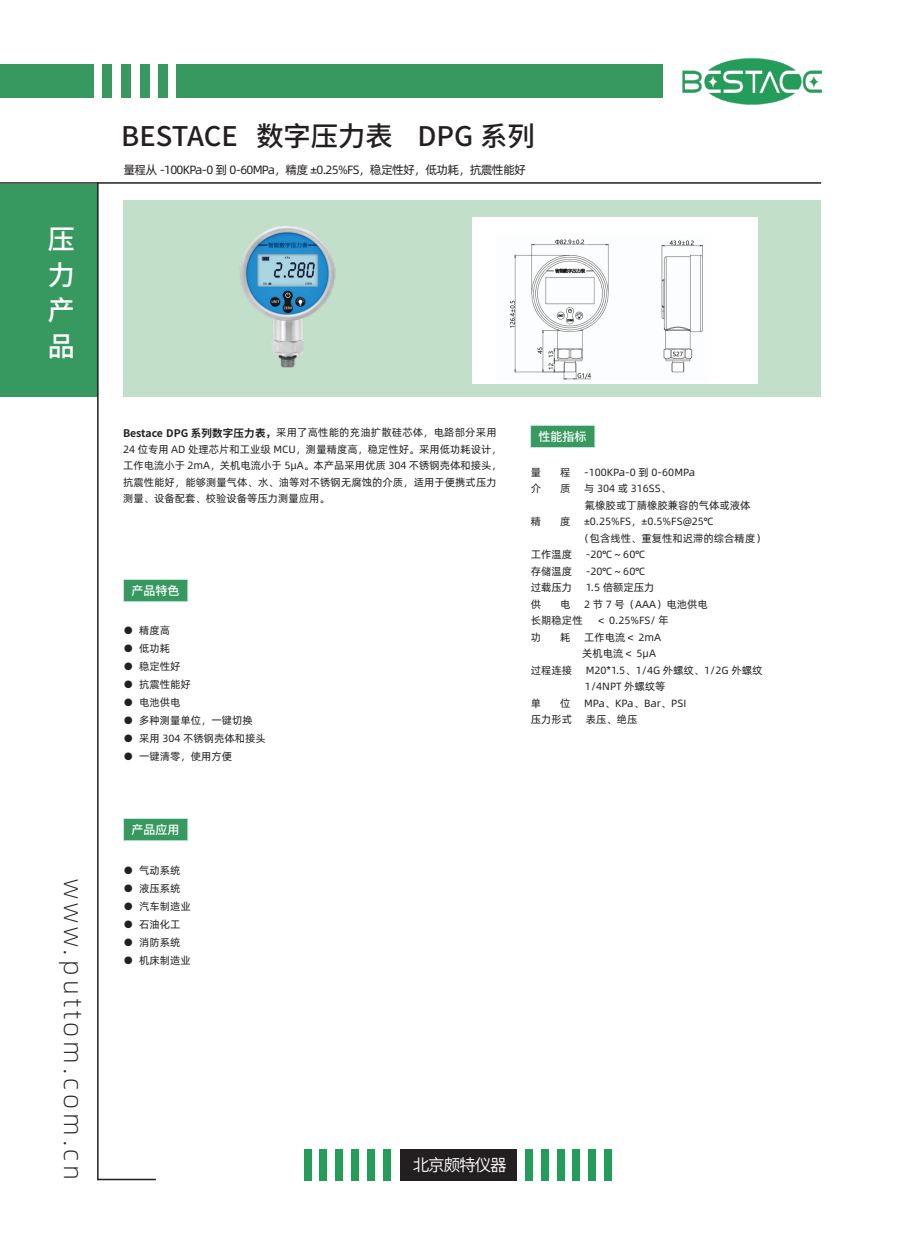
<style>
.page{position:relative;width:919px;height:1238px;background:#fff}
.page>*{position:absolute;margin:0;border:0;box-sizing:border-box;transform-origin:0 0}
.t1{font:500 27px "Source Han Sans SC";color:#231f20}
.t2{font:500 27px/35.4px "Source Han Sans SC";color:#fff;text-align:justify}
.t3{font:25.5px "Alibaba Pu Hui Ti L";letter-spacing:.16em;color:#231f20}
.t4{font:16.5px "Source Han Sans SC";letter-spacing:-.06em;color:#fff}
.t5{font:12px "Alibaba Pu Hui Ti R";letter-spacing:-.06em;color:#231f20}
.t6{font:500 12px "Source Han Sans SC";color:#fff}
.t7{font:10.5px/16.5px "Alibaba Pu Hui Ti R";color:#231f20}
.s1{font-family:"Source Han Sans SC";font-weight:700}
</style>
<div class="page">
<div style="left:123px;top:200px;width:698px;height:196px;background:#c2dfca"></div>
<div style="left:177px;top:64px;width:485px;height:34px;background:#379860"></div>
<div style="left:140px;top:64px;width:9px;height:34px;background:#379860"></div>
<div style="left:121px;top:64px;width:10px;height:34px;background:#379860"></div>
<div style="left:103px;top:64px;width:9px;height:34px;background:#379860"></div>
<div style="left:0;top:64px;width:94px;height:34px;background:#379860"></div>
<div style="left:158px;top:64px;width:10px;height:34px;background:#379860"></div>
<img style="left:682px;top:58px;width:139px;height:47px">
<div style="left:0;top:184px;width:98px;height:212px;background:#379860"></div>
<hr style="left:0;top:182px;width:821px;height:2px;background:#231f20">
<hr style="left:97px;top:182px;width:2px;height:998px;background:#231f20">
<img style="left:240px;top:225px;width:96px;height:143px">
<hr style="left:98px;top:1178px;width:58px;height:2px;background:#231f20">
<div style="left:304px;top:1149px;width:8px;height:31px;background:#249d5a"></div>
<div style="left:319px;top:1149px;width:8px;height:31px;background:#249d5a"></div>
<div style="left:335px;top:1149px;width:8px;height:31px;background:#249d5a"></div>
<div style="left:351px;top:1149px;width:8px;height:31px;background:#249d5a"></div>
<div style="left:367px;top:1149px;width:8px;height:31px;background:#249d5a"></div>
<div style="left:383px;top:1149px;width:8px;height:31px;background:#249d5a"></div>
<div style="left:525px;top:1149px;width:7px;height:31px;background:#249d5a"></div>
<div style="left:541px;top:1149px;width:7px;height:31px;background:#249d5a"></div>
<div style="left:557px;top:1148px;width:7px;height:32px;background:#249d5a"></div>
<div style="left:572px;top:1148px;width:7px;height:32px;background:#249d5a"></div>
<div style="left:588px;top:1148px;width:7px;height:32px;background:#249d5a"></div>
<div style="left:604px;top:1149px;width:8px;height:31px;background:#249d5a"></div>
<div style="left:400px;top:1149px;width:117px;height:31px;background:#231f20"></div>
<div style="left:530px;top:425px;width:65px;height:23px;background:#379860;border:1px solid #cae4e1"></div>
<div style="left:123px;top:579px;width:65px;height:23px;background:#379860;border:1px solid #cae4e1"></div>
<div style="left:123px;top:818px;width:65px;height:23px;background:#379860;border:1px solid #cae4e1"></div>
<div style="left:472px;top:217px;width:285px;height:167px;background:#fff"></div>
<img style="left:509px;top:239px;width:194px;height:141px">
<p class="t2" style="left:48px;top:222px;width:29px">压力产品</p>
<p class="t3" style="left:92px;top:879px;width:302px;rotate:90deg">www.puttom.com.cn</p>
<p class="t1" style="left:121px;top:121px;width:415px">BESTACE 数字压力表 DPG 系列</p>
<p class="t5" style="left:123px;top:160px;width:404px">量程从 -100KPa-0 到 0-60MPa，精度 ±0.25%FS，稳定性好，低功耗，抗震性能好</p>
<p class="t7" style="left:123px;top:424px;width:380px"><span class="s1">Bestace DPG 系列数字压力表，</span>采用了高性能的充油扩散硅芯体，电路部分采用24 位专用 AD 处理芯片和工业级 MCU，测量精度高，稳定性好。采用低功耗设计，工作电流小于 2mA，关机电流小于 5μA。本产品采用优质 304 不锈钢壳体和接头，抗震性能好，能够测量气体、水、油等对不锈钢无腐蚀的介质，适用于便携式压力测量、设备配套、校验设备等压力测量应用。</p>
<p class="t6" style="left:131px;top:584px;width:49px">产品特色</p>
<p class="t7" style="left:123px;top:621px;width:48px">● 精度高</p>
<p class="t7" style="left:123px;top:639px;width:48px">● 低功耗</p>
<p class="t7" style="left:123px;top:657px;width:59px">● 稳定性好</p>
<p class="t7" style="left:123px;top:675px;width:69px">● 抗震性能好</p>
<p class="t7" style="left:123px;top:693px;width:59px">● 电池供电</p>
<p class="t7" style="left:123px;top:711px;width:131px">● 多种测量单位，一键切换</p>
<p class="t7" style="left:123px;top:729px;width:144px">● 采用 304 不锈钢壳体和接头</p>
<p class="t7" style="left:123px;top:747px;width:110px">● 一键清零，使用方便</p>
<p class="t6" style="left:131px;top:823px;width:49px">产品应用</p>
<p class="t7" style="left:123px;top:861px;width:59px">● 气动系统</p>
<p class="t7" style="left:123px;top:879px;width:59px">● 液压系统</p>
<p class="t7" style="left:123px;top:897px;width:69px">● 汽车制造业</p>
<p class="t7" style="left:123px;top:915px;width:59px">● 石油化工</p>
<p class="t7" style="left:123px;top:933px;width:59px">● 消防系统</p>
<p class="t7" style="left:123px;top:951px;width:69px">● 机床制造业</p>
<p class="t6" style="left:538px;top:430px;width:49px">性能指标</p>
<p class="t7" style="left:531px;top:463px;width:12px">量</p>
<p class="t7" style="left:560px;top:463px;width:12px">程</p>
<p class="t7" style="left:584px;top:463px;width:112px">-100KPa-0 到 0-60MPa</p>
<p class="t7" style="left:531px;top:480px;width:12px">介</p>
<p class="t7" style="left:560px;top:480px;width:12px">质</p>
<p class="t7" style="left:584px;top:480px;width:88px">与 304 或 316SS、</p>
<p class="t7" style="left:585px;top:496px;width:167px">氟橡胶或丁腈橡胶兼容的气体或液体</p>
<p class="t7" style="left:531px;top:513px;width:12px">精</p>
<p class="t7" style="left:560px;top:513px;width:12px">度</p>
<p class="t7" style="left:584px;top:513px;width:131px">±0.25%FS，±0.5%FS@25℃</p>
<p class="t7" style="left:579px;top:529px;width:187px">（包含线性、重复性和迟滞的综合精度）</p>
<p class="t7" style="left:531px;top:546px;width:43px">工作温度</p>
<p class="t7" style="left:585px;top:546px;width:61px">-20℃ ~ 60℃</p>
<p class="t7" style="left:531px;top:562px;width:43px">存储温度</p>
<p class="t7" style="left:585px;top:562px;width:61px">-20℃ ~ 60℃</p>
<p class="t7" style="left:531px;top:579px;width:43px">过载压力</p>
<p class="t7" style="left:585px;top:579px;width:70px">1.5 倍额定压力</p>
<p class="t7" style="left:531px;top:595px;width:12px">供</p>
<p class="t7" style="left:560px;top:595px;width:12px">电</p>
<p class="t7" style="left:584px;top:595px;width:125px">2 节 7 号（AAA）电池供电</p>
<p class="t7" style="left:531px;top:612px;width:53px">长期稳定性</p>
<p class="t7" style="left:596px;top:612px;width:74px">＜ 0.25%FS/ 年</p>
<p class="t7" style="left:531px;top:628px;width:12px">功</p>
<p class="t7" style="left:560px;top:628px;width:12px">耗</p>
<p class="t7" style="left:584px;top:628px;width:78px">工作电流＜ 2mA</p>
<p class="t7" style="left:582px;top:645px;width:75px">关机电流＜ 5μA</p>
<p class="t7" style="left:531px;top:661px;width:43px">过程连接</p>
<p class="t7" style="left:585px;top:661px;width:178px">M20*1.5、1/4G 外螺纹、1/2G 外螺纹</p>
<p class="t7" style="left:585px;top:678px;width:82px">1/4NPT 外螺纹等</p>
<p class="t7" style="left:531px;top:694px;width:12px">单</p>
<p class="t7" style="left:560px;top:694px;width:12px">位</p>
<p class="t7" style="left:584px;top:694px;width:104px">MPa、KPa、Bar、PSI</p>
<p class="t7" style="left:531px;top:711px;width:43px">压力形式</p>
<p class="t7" style="left:585px;top:711px;width:53px">表压、绝压</p>
<p class="t4" style="left:412px;top:1156px;width:96px">北京颇特仪器</p>
</div>
